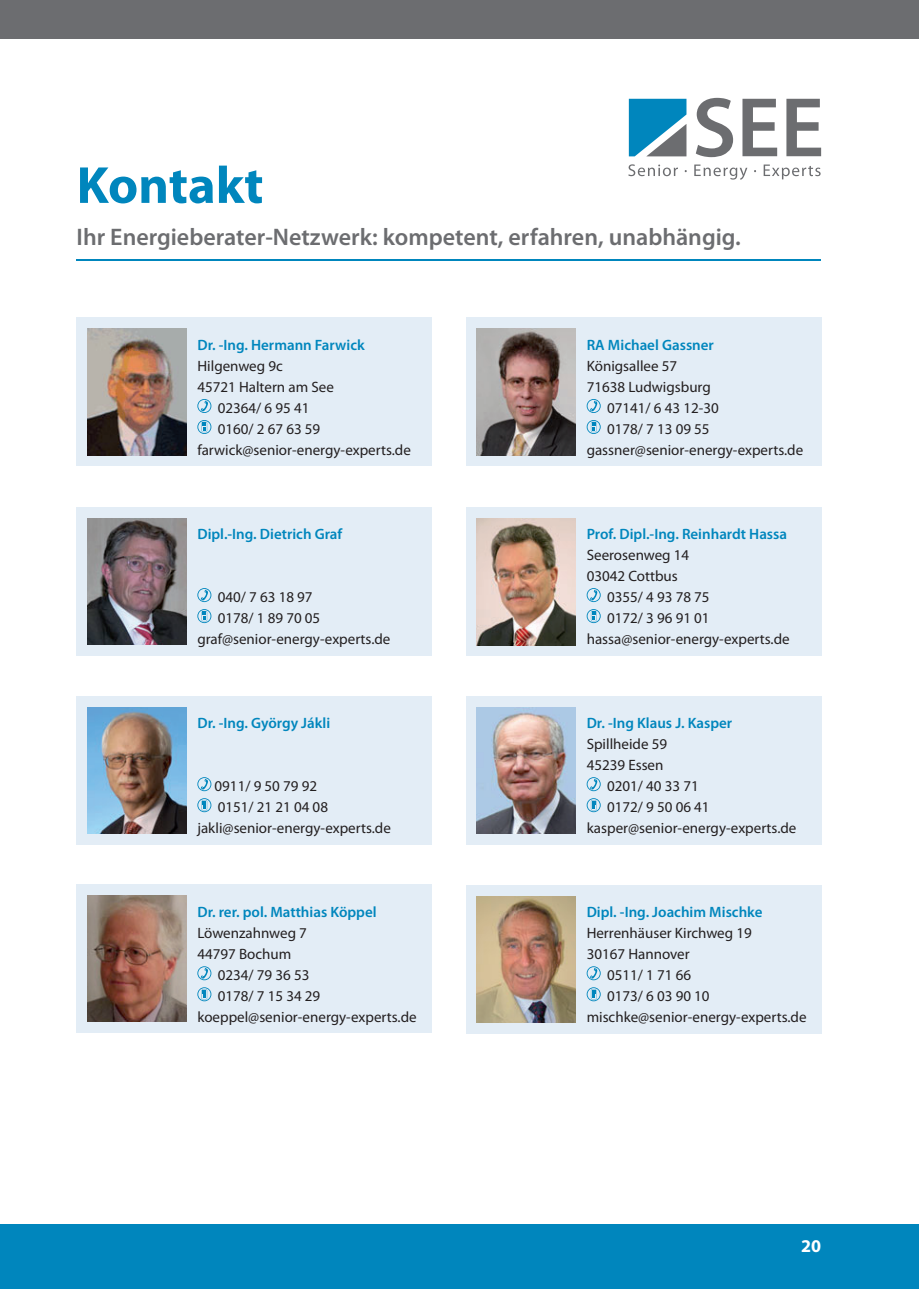
<style>
.page{position:relative;width:919px;height:1289px;background:#fff}
.page>*{position:absolute;margin:0;border:0;box-sizing:border-box;transform-origin:0 0}
.t1{font:700 52.5px "Myriad Pro";color:#0086bd}
.t2{font:600 24px "Myriad Pro";color:#6c6d70}
.t3{font:700 18px "Myriad Pro";color:#fff}
.t4{font:15px/21px "Myriad Pro";color:#231f20}
.t5{font:600 15px "Myriad Pro";color:#0086bd}
</style>
<div class="page">
<div style="left:1px;top:1px;width:917px;height:38px;background:#6c6d70"></div>
<div style="left:0;top:1224px;width:918px;height:64px;background:#0086bd"></div>
<svg style="left:628px;top:99px;width:58px;height:57px;background:#3892b7"></svg>
<svg style="left:695px;top:98px;width:38px;height:59px"></svg>
<svg style="left:742px;top:99px;width:35px;height:57px"></svg>
<svg style="left:786px;top:99px;width:35px;height:57px"></svg>
<svg style="left:628px;top:164px;width:50px;height:12px"></svg>
<svg style="left:694px;top:164px;width:53px;height:16px"></svg>
<svg style="left:763px;top:164px;width:57px;height:15px"></svg>
<hr style="left:77px;top:259px;width:744px;height:1px;background:#0086bd">
<div style="left:77px;top:884px;width:355px;height:148px;background:#e3edf6"></div>
<div style="left:466px;top:885px;width:355px;height:148px;background:#e3edf6"></div>
<div style="left:466px;top:696px;width:355px;height:148px;background:#e3edf6"></div>
<div style="left:466px;top:318px;width:355px;height:148px;background:#e3edf6"></div>
<div style="left:466px;top:508px;width:355px;height:148px;background:#e3edf6"></div>
<div style="left:77px;top:696px;width:355px;height:148px;background:#e3edf6"></div>
<div style="left:77px;top:318px;width:355px;height:148px;background:#e3edf6"></div>
<img style="left:88px;top:329px;width:98px;height:126px">
<img style="left:476px;top:518px;width:99px;height:127px">
<img style="left:477px;top:329px;width:98px;height:126px">
<img style="left:88px;top:707px;width:98px;height:126px">
<img style="left:477px;top:707px;width:98px;height:126px">
<img style="left:88px;top:895px;width:98px;height:126px">
<img style="left:477px;top:896px;width:98px;height:126px">
<svg style="left:197px;top:399px;width:14px;height:14px"></svg>
<svg style="left:197px;top:420px;width:14px;height:14px"></svg>
<svg style="left:586px;top:399px;width:14px;height:14px"></svg>
<svg style="left:586px;top:420px;width:14px;height:14px"></svg>
<svg style="left:586px;top:588px;width:14px;height:14px"></svg>
<svg style="left:586px;top:609px;width:14px;height:14px"></svg>
<svg style="left:197px;top:777px;width:14px;height:14px"></svg>
<svg style="left:197px;top:798px;width:14px;height:14px"></svg>
<svg style="left:586px;top:777px;width:14px;height:14px"></svg>
<svg style="left:586px;top:798px;width:14px;height:14px"></svg>
<svg style="left:197px;top:966px;width:14px;height:14px"></svg>
<svg style="left:197px;top:987px;width:14px;height:14px"></svg>
<svg style="left:586px;top:966px;width:14px;height:14px"></svg>
<svg style="left:586px;top:987px;width:14px;height:14px"></svg>
<div style="left:77px;top:508px;width:355px;height:148px;background:#e3edf6"></div>
<svg style="left:197px;top:588px;width:14px;height:14px"></svg>
<svg style="left:197px;top:609px;width:14px;height:14px"></svg>
<img style="left:88px;top:518px;width:98px;height:126px">
<h1 class="t1" style="left:77px;top:151px;width:188px">Kontakt</h1>
<h2 class="t2" style="left:77px;top:221px;width:665px">Ihr Energieberater-Netzwerk: kompetent, erfahren, unabhängig.</h2>
<p class="t5" style="left:197px;top:335px;width:169px">Dr. -Ing. Hermann Farwick</p>
<p class="t4" style="left:197px;top:355px;width:87px">Hilgenweg 9c</p>
<p class="t4" style="left:197px;top:376px;width:138px">45721 Haltern am See</p>
<p class="t4" style="left:218px;top:397px;width:93px">02364/ 6 95 41</p>
<p class="t4" style="left:218px;top:418px;width:104px">0160/ 2 67 63 59</p>
<p class="t4" style="left:197px;top:439px;width:215px">farwick@senior-energy-experts.de</p>
<p class="t5" style="left:197px;top:524px;width:146px">Dipl.-Ing. Dietrich Graf</p>
<p class="t4" style="left:218px;top:586px;width:96px">040/ 7 63 18 97</p>
<p class="t4" style="left:218px;top:607px;width:104px">0178/ 1 89 70 05</p>
<p class="t4" style="left:197px;top:628px;width:194px">graf@senior-energy-experts.de</p>
<p class="t5" style="left:197px;top:713px;width:134px">Dr. -Ing. György Jákli</p>
<p class="t4" style="left:214px;top:775px;width:104px">0911/ 9 50 79 92</p>
<p class="t4" style="left:218px;top:796px;width:112px">0151/ 21 21 04 08</p>
<p class="t4" style="left:197px;top:817px;width:195px">jakli@senior-energy-experts.de</p>
<p class="t5" style="left:197px;top:902px;width:181px">Dr. rer. pol. Matthias Köppel</p>
<p class="t4" style="left:197px;top:922px;width:111px">Löwenzahnweg 7<br>44797 Bochum</p>
<p class="t4" style="left:218px;top:964px;width:93px">0234/ 79 36 53</p>
<p class="t4" style="left:218px;top:985px;width:104px">0178/ 7 15 34 29</p>
<p class="t4" style="left:197px;top:1006px;width:221px">koeppel@senior-energy-experts.de</p>
<p class="t5" style="left:586px;top:335px;width:129px">RA Michael Gassner</p>
<p class="t4" style="left:586px;top:355px;width:92px">Königsallee 57</p>
<p class="t4" style="left:586px;top:376px;width:126px">71638 Ludwigsburg</p>
<p class="t4" style="left:607px;top:397px;width:113px">07141/ 6 43 12-30</p>
<p class="t4" style="left:607px;top:418px;width:104px">0178/ 7 13 09 55</p>
<p class="t4" style="left:586px;top:439px;width:218px">gassner@senior-energy-experts.de</p>
<p class="t5" style="left:586px;top:524px;width:202px">Prof. Dipl.-Ing. Reinhardt Hassa</p>
<p class="t4" style="left:586px;top:544px;width:104px">Seerosenweg 14</p>
<p class="t4" style="left:586px;top:565px;width:93px">03042 Cottbus</p>
<p class="t4" style="left:607px;top:586px;width:104px">0355/ 4 93 78 75</p>
<p class="t4" style="left:607px;top:607px;width:104px">0172/ 3 96 91 01</p>
<p class="t4" style="left:586px;top:628px;width:204px">hassa@senior-energy-experts.de</p>
<p class="t5" style="left:586px;top:713px;width:147px">Dr. -Ing Klaus J. Kasper</p>
<p class="t4" style="left:586px;top:733px;width:82px">Spillheide 59</p>
<p class="t4" style="left:586px;top:754px;width:78px">45239 Essen</p>
<p class="t4" style="left:607px;top:775px;width:93px">0201/ 40 33 71</p>
<p class="t4" style="left:607px;top:796px;width:104px">0172/ 9 50 06 41</p>
<p class="t4" style="left:586px;top:817px;width:211px">kasper@senior-energy-experts.de</p>
<p class="t5" style="left:586px;top:902px;width:177px">Dipl. -Ing. Joachim Mischke</p>
<p class="t4" style="left:586px;top:922px;width:166px">Herrenhäuser Kirchweg 19</p>
<p class="t4" style="left:586px;top:943px;width:104px">30167 Hannover</p>
<p class="t4" style="left:607px;top:964px;width:85px">0511/ 1 71 66</p>
<p class="t4" style="left:607px;top:985px;width:104px">0173/ 6 03 90 10</p>
<p class="t4" style="left:586px;top:1006px;width:221px">mischke@senior-energy-experts.de</p>
<p class="t3" style="left:801px;top:1234px;width:21px">20</p>
</div>
